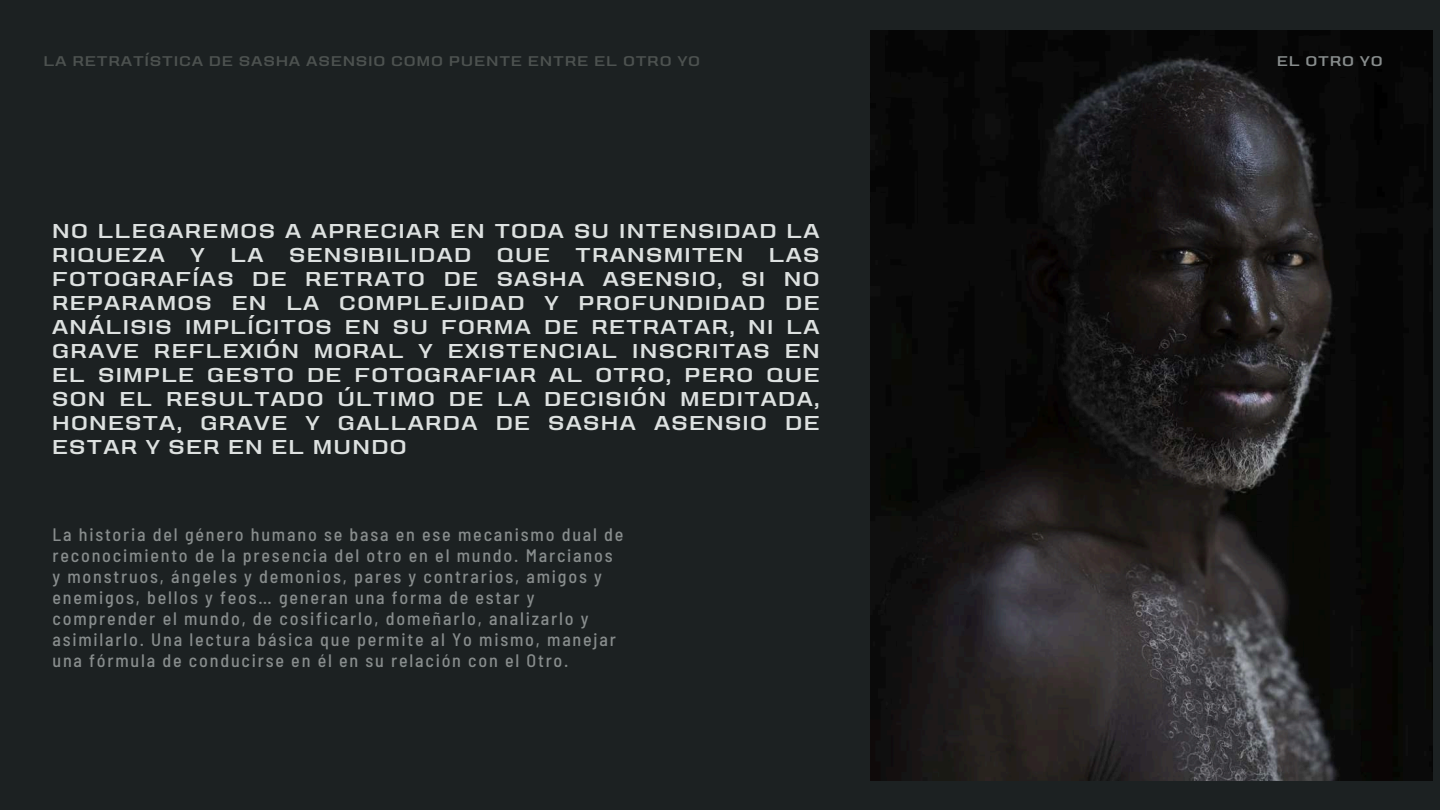
<style>
.page{position:relative;width:1440px;height:810px;background:#1c2122}
.page>*{position:absolute;margin:0;border:0;box-sizing:border-box;transform-origin:0 0}
.t1{font:500 expanded 20px/24px "Karnchang";letter-spacing:.1em;color:#dde1e0}
.t2{font:500 semi-condensed 18px/21px "Barlow";letter-spacing:.1em;color:#888d8d}
.t3{font:500 expanded 14px "Karnchang";letter-spacing:.1em;color:#4d5250}
.t4{font:500 expanded 14px "Karnchang";letter-spacing:.1em;color:#888d8d}
</style>
<div class="page">
<img style="left:870px;top:30px;width:562px;height:750px">
<p class="t3" style="left:44px;top:55px;width:658px">LA RETRATÍSTICA DE SASHA ASENSIO COMO PUENTE ENTRE EL OTRO YO</p>
<p class="t1" style="left:52px;top:220px;width:768px">NO LLEGAREMOS A APRECIAR EN TODA SU INTENSIDAD LA<br>RIQUEZA</p>
<p class="t1" style="left:52px;top:244px;width:768px;text-align:justify;text-indent:717px">LAS FOTOGRAFÍAS DE RETRATO DE SASHA ASENSIO, SI NO REPARAMOS EN LA COMPLEJIDAD Y PROFUNDIDAD DE ANÁLISIS IMPLÍCITOS EN SU FORMA DE RETRATAR, NI LA GRAVE REFLEXIÓN MORAL Y EXISTENCIAL INSCRITAS EN EL SIMPLE GESTO DE FOTOGRAFIAR AL OTRO, PERO QUE SON EL RESULTADO ÚLTIMO DE LA DECISIÓN MEDITADA, HONESTA, GRAVE Y GALLARDA DE SASHA ASENSIO DE ESTAR Y SER EN EL MUNDO</p>
<p class="t1" style="left:191px;top:244px;width:15px">Y</p>
<p class="t1" style="left:231px;top:244px;width:34px">LA</p>
<p class="t1" style="left:289px;top:244px;width:183px">SENSIBILIDAD</p>
<p class="t1" style="left:497px;top:244px;width:54px">QUE</p>
<p class="t1" style="left:576px;top:244px;width:169px">TRANSMITEN</p>
<p class="t2" style="left:52px;top:523px;width:573px">La historia del género humano se basa en ese mecanismo dual de reconocimiento de la presencia del otro en el mundo. Marcianos y monstruos, ángeles y demonios, pares y contrarios, amigos y enemigos, bellos y feos… generan una forma de estar y comprender el mundo, de cosificarlo, domeñarlo, analizarlo y asimilarlo. Una lectura básica que permite al Yo mismo, manejar una fórmula de conducirse en él en su relación con el Otro.</p>
<p class="t4" style="left:1277px;top:55px;width:107px">EL OTRO YO</p>
</div>
